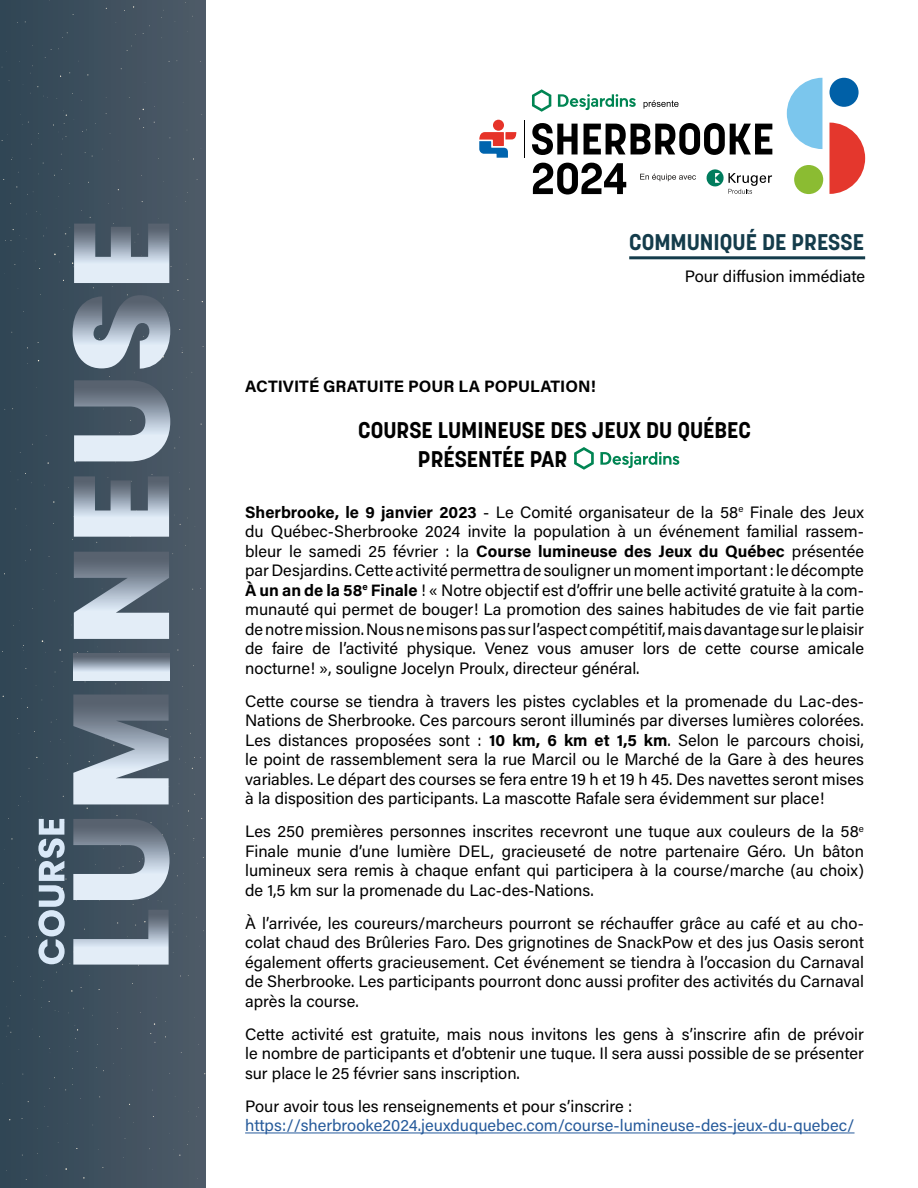
<style>
.page{position:relative;width:918px;height:1188px;background:#fff}
.page>*{position:absolute;margin:0;border:0;box-sizing:border-box;transform-origin:0 0}
.t1{font:700 22.5px "Korolev";color:#000}
.t2{font:700 22.5px "Korolev";color:#143c4b}
.t3{font:16.5px/19.5px "Acumin Pro";color:#000;text-align:justify}
.t4{font:16.5px "Acumin Pro";color:#275b9b}
.t5{font:700 16.5px "Acumin Pro";color:#000}
.s1{font-weight:700}
</style>
<div class="page">
<svg style="left:640px;top:174px;width:56px;height:7px"></svg>
<svg style="left:706px;top:169px;width:66px;height:25px"></svg>
<svg style="left:644px;top:100px;width:35px;height:9px"></svg>
<svg style="left:532px;top:89px;width:19px;height:23px"></svg>
<svg style="left:558px;top:94px;width:78px;height:16px"></svg>
<svg style="left:532px;top:123px;width:46px;height:32px"></svg>
<svg style="left:584px;top:123px;width:188px;height:32px"></svg>
<svg style="left:533px;top:163px;width:93px;height:32px"></svg>
<hr style="left:524px;top:120px;width:1px;height:38px;background:#000">
<div style="left:493px;top:120px;width:11px;height:11px;background:#e63329;border-radius:50%"></div>
<svg style="left:479px;top:132px;width:37px;height:26px"></svg>
<svg style="left:830px;top:123px;width:35px;height:71px"></svg>
<svg style="left:787px;top:78px;width:35px;height:71px"></svg>
<div style="left:794px;top:165px;width:29px;height:29px;background:#8bbc32;border-radius:50%"></div>
<div style="left:830px;top:78px;width:29px;height:29px;background:#0060a7;border-radius:50%"></div>
<hr style="left:629px;top:256px;width:236px;height:3px;background:#143c4b">
<hr style="left:245px;top:1133px;width:610px;height:1px;background:#275b9b">
<svg style="left:574px;top:447px;width:20px;height:23px"></svg>
<svg style="left:600px;top:452px;width:79px;height:16px"></svg>
<div style="left:0;top:0;width:205px;height:1188px;background:linear-gradient(to right,#304554,#4f5b68)"></div>
<svg style="left:6px;top:1026px;width:5px;height:11px"></svg>
<svg style="left:49px;top:1048px;width:2px;height:6px"></svg>
<svg style="left:75px;top:1025px;width:3px;height:6px"></svg>
<svg style="left:173px;top:1149px;width:8px;height:7px"></svg>
<svg style="left:172px;top:803px;width:7px;height:4px"></svg>
<svg style="left:198px;top:857px;width:6px;height:7px"></svg>
<svg style="left:177px;top:873px;width:7px;height:3px"></svg>
<svg style="left:186px;top:757px;width:15px;height:12px"></svg>
<svg style="left:62px;top:32px;width:6px;height:6px"></svg>
<svg style="left:63px;top:111px;width:4px;height:5px"></svg>
<svg style="left:38px;top:133px;width:2px;height:6px"></svg>
<svg style="left:127px;top:46px;width:5px;height:5px"></svg>
<svg style="left:41px;top:640px;width:4px;height:3px"></svg>
<svg style="left:13px;top:620px;width:7px;height:6px"></svg>
<svg style="left:27px;top:192px;width:7px;height:3px"></svg>
<svg style="left:2px;top:135px;width:6px;height:6px"></svg>
<svg style="left:22px;top:122px;width:7px;height:3px"></svg>
<svg style="left:58px;top:132px;width:8px;height:8px"></svg>
<svg style="left:5px;top:229px;width:15px;height:12px"></svg>
<svg style="left:186px;top:372px;width:7px;height:7px"></svg>
<svg style="left:36px;top:212px;width:5px;height:4px"></svg>
<svg style="left:35px;top:816px;width:30px;height:148px;background:#8192a1"></svg>
<svg style="left:70px;top:910px;width:99px;height:55px;background:#8c99a6"></svg>
<svg style="left:73px;top:815px;width:97px;height:86px;background:#818d9a"></svg>
<svg style="left:17px;top:695px;width:152px;height:114px;background:#6c7b89"></svg>
<svg style="left:74px;top:654px;width:95px;height:26px;background:#a8b3c0"></svg>
<svg style="left:71px;top:552px;width:98px;height:88px;background:#8c98a5"></svg>
<svg style="left:68px;top:476px;width:101px;height:67px;background:#8e9ba8"></svg>
<svg style="left:74px;top:376px;width:96px;height:87px;background:#808d9a"></svg>
<svg style="left:73px;top:295px;width:97px;height:74px;background:#8996a3"></svg>
<svg style="left:54px;top:217px;width:115px;height:71px;background:#808d9a"></svg>
<h1 class="t2" style="left:629px;top:227px;width:236px">COMMUNIQUÉ DE PRESSE</h1>
<p class="t3" style="left:685px;top:265px;width:182px">Pour diffusion immédiate</p>
<p class="t5" style="left:245px;top:374px;width:352px">ACTIVITÉ GRATUITE POUR LA POPULATION!</p>
<h1 class="t1" style="left:358px;top:416px;width:394px">COURSE LUMINEUSE DES JEUX DU QUÉBEC</h1>
<h1 class="t1" style="left:418px;top:445px;width:151px">PRÉSENTÉE PAR</h1>
<p class="t3" style="left:245px;top:502px;width:620px"><span class="s1">Sherbrooke, le 9 janvier 2023</span> - Le Comité organisateur de la 58<sup>e</sup> Finale des Jeux du Québec-Sherbrooke 2024 invite la population à un événement familial rassem&shy;bleur le samedi 25 février : la <span class="s1">Course lumineuse des Jeux du Québec</span> présentée par Desjardins. Cette activité permettra de souligner un moment important : le décompte <span class="s1">À un an de la 58</span><sup>e</sup> <span class="s1">Finale</span> ! « Notre objectif est d’offrir une belle activité gratuite à la com&shy;munauté qui permet de bouger! La promotion des saines habitudes de vie fait partie de notre mission. Nous ne misons pas sur l’aspect compétitif, mais davantage sur le plaisir de faire de l’activité physique. Venez vous amuser lors de cette course amicale nocturne! », souligne Jocelyn Proulx, directeur général.</p>
<p class="t3" style="left:245px;top:691px;width:620px">Cette course se tiendra à travers les pistes cyclables et la promenade du Lac-des-Nations de Sherbrooke. Ces parcours seront illuminés par diverses lumières colorées.<br>Les distances proposées sont : <span class="s1">10 km, 6 km et 1,5 km</span>. Selon le parcours choisi, le point de rassemblement sera la rue Marcil ou le Marché de la Gare à des heures variables. Le départ des courses se fera entre 19 h et 19 h 45. Des navettes seront mises à la disposition des participants. La mascotte Rafale sera évidemment sur place!</p>
<p class="t3" style="left:245px;top:821px;width:620px">Les 250 premières personnes inscrites recevront une tuque aux couleurs de la 58<sup>e </sup>Finale munie d’une lumière DEL, gracieuseté de notre partenaire Géro. Un bâton lumineux sera remis à chaque enfant qui participera à la course/marche (au choix) de 1,5 km sur la promenade du Lac-des-Nations.</p>
<p class="t3" style="left:245px;top:913px;width:620px">À l’arrivée, les coureurs/marcheurs pourront se réchauffer grâce au café et au cho&shy;colat chaud des Brûleries Faro. Des grignotines de SnackPow et des jus Oasis seront également offerts gracieusement. Cet événement se tiendra à l’occasion du Carnaval de Sherbrooke. Les participants pourront donc aussi profiter des activités du Carnaval après la course.</p>
<p class="t3" style="left:245px;top:1024px;width:620px">Cette activité est gratuite, mais nous invitons les gens à s’inscrire afin de prévoir le nombre de participants et d’obtenir une tuque. Il sera aussi possible de se présenter sur place le 25 février sans inscription.</p>
<p class="t3" style="left:245px;top:1096px;width:388px">Pour avoir tous les renseignements et pour s’inscrire :</p>
<p class="t4" style="left:245px;top:1114px;width:611px">https://sherbrooke2024.jeuxduquebec.com/course-lumineuse-des-jeux-du-quebec/</p>
</div>
